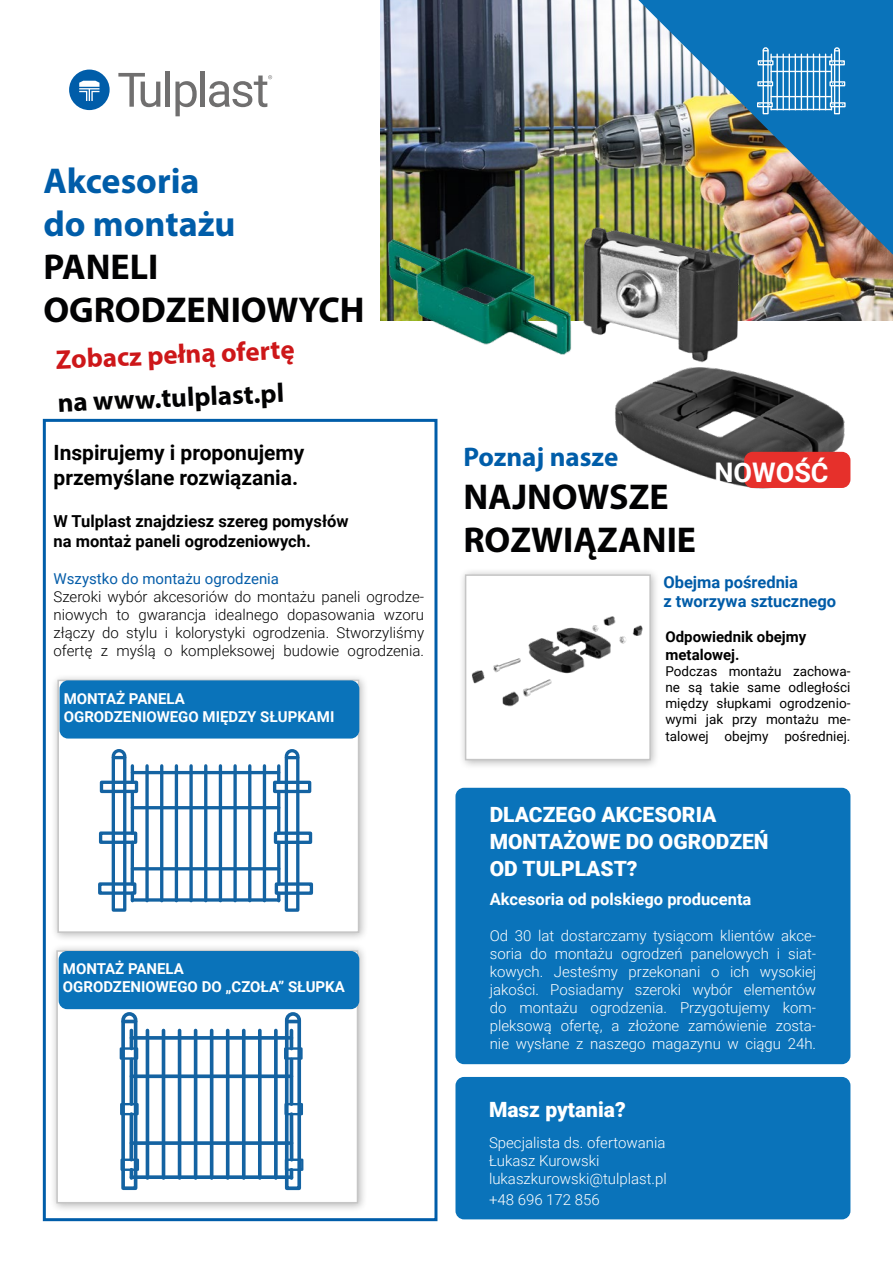
<style>
.page{position:relative;width:893px;height:1263px;background:#fff}
.page>*{position:absolute;margin:0;border:0;box-sizing:border-box;transform-origin:0 0}
.t1{font:700 36px "Myriad Pro";color:#020203}
.t2{font:700 36px/43.2px "Myriad Pro";color:#005da9}
.t3{font:700 27px "Myriad Pro";color:#cd1719}
.t4{font:700 27px "Myriad Pro";color:#020203}
.t5{font:700 27px "Myriad Pro";color:#005da9}
.t6{font:700 27px "Roboto";color:#fff}
.t7{font:900 21px "Roboto";color:#fff}
.t8{font:700 21px "Roboto";color:#000}
.t9{font:700 16.5px "Roboto";color:#000}
.t10{font:700 16.5px/19.8px "Roboto";color:#005ca8}
.t11{font:700 16.5px "Roboto";color:#fff}
.t12{font:300 15px/18px "Roboto";color:#fff;text-align:justify}
.t13{font:300 15px/18px "Roboto";color:#000;text-align:justify}
.t14{font:700 15px "Roboto";color:#fff}
.t15{font:15px "Roboto";color:#055da9}
.t16{font:700 15px "Roboto";color:#000}
.t17{font:13.5px/16.2px "Roboto";color:#000;text-align:justify}
.s1{color:#020203}
</style>
<div class="page">
<img style="left:381px;top:0;width:512px;height:320px">
<img style="left:638px;top:0;width:255px;height:255px">
<svg style="left:69px;top:70px;width:41px;height:40px"></svg>
<hr style="left:166px;top:71px;width:4px;height:36px;background:#706f6f">
<svg style="left:175px;top:81px;width:22px;height:35px"></svg>
<hr style="left:201px;top:71px;width:4px;height:36px;background:#706f6f">
<svg style="left:209px;top:75px;width:63px;height:32px"></svg>
<svg style="left:118px;top:73px;width:42px;height:34px"></svg>
<hr style="left:771px;top:109px;width:60px;height:1px;background:#fefefe">
<hr style="left:771px;top:56px;width:60px;height:2px;background:#fefefe">
<hr style="left:771px;top:71px;width:60px;height:1px;background:#fefefe">
<hr style="left:771px;top:96px;width:60px;height:1px;background:#fefefe">
<hr style="left:776px;top:54px;width:2px;height:56px;background:#fefefe">
<hr style="left:782px;top:54px;width:2px;height:56px;background:#fefefe">
<hr style="left:789px;top:54px;width:1px;height:56px;background:#fefefe">
<hr style="left:795px;top:54px;width:1px;height:56px;background:#fefefe">
<hr style="left:801px;top:54px;width:1px;height:56px;background:#fefefe">
<hr style="left:807px;top:54px;width:1px;height:56px;background:#fefefe">
<hr style="left:813px;top:54px;width:1px;height:56px;background:#fefefe">
<hr style="left:819px;top:54px;width:1px;height:56px;background:#fefefe">
<hr style="left:825px;top:54px;width:1px;height:56px;background:#fefefe">
<div style="left:758px;top:60px;width:15px;height:5px;border:1px solid #fefefe"></div>
<div style="left:829px;top:60px;width:16px;height:5px;border:1px solid #fefefe"></div>
<div style="left:757px;top:81px;width:16px;height:5px;border:1px solid #fefefe"></div>
<div style="left:829px;top:81px;width:16px;height:5px;border:1px solid #fefefe"></div>
<div style="left:757px;top:102px;width:16px;height:5px;border:1px solid #fefefe"></div>
<div style="left:830px;top:102px;width:16px;height:5px;border:1px solid #fefefe"></div>
<svg style="left:759px;top:47px;width:13px;height:68px"></svg>
<svg style="left:831px;top:47px;width:12px;height:68px"></svg>
<div style="left:43px;top:419px;width:394px;height:802px;border:3px solid #005da9"></div>
<div style="left:458px;top:568px;width:203px;height:202px;background:#000;opacity:.28"></div>
<div style="left:466px;top:575px;width:184px;height:185px;background:#fff"></div>
<img style="left:471px;top:616px;width:172px;height:91px">
<div style="left:465px;top:574px;width:186px;height:186px;border:2px solid #c6c6c6"></div>
<img style="left:576px;top:219px;width:172px;height:144px">
<img style="left:615px;top:367px;width:236px;height:122px">
<div style="left:744px;top:452px;width:106px;height:36px;background:#e6302b;border-radius:9px"></div>
<div style="left:455px;top:788px;width:395px;height:276px;background:#0a73ba;border-radius:9px"></div>
<div style="left:455px;top:1077px;width:395px;height:142px;background:#0a73ba;border-radius:9px"></div>
<img style="left:384px;top:235px;width:191px;height:120px">
<div style="left:51px;top:673px;width:318px;height:269px;background:#000;opacity:.28"></div>
<div style="left:58px;top:680px;width:301px;height:252px;background:#fff"></div>
<svg style="left:134px;top:898px;width:143px;height:4px"></svg>
<hr style="left:132px;top:771px;width:147px;height:3px;background:#1463a2">
<hr style="left:132px;top:806px;width:147px;height:3px;background:#1463a2">
<hr style="left:132px;top:867px;width:147px;height:3px;background:#1463a2">
<svg style="left:145px;top:766px;width:4px;height:135px"></svg>
<hr style="left:160px;top:766px;width:3px;height:135px;background:#1463a2">
<hr style="left:175px;top:766px;width:3px;height:135px;background:#1463a2">
<svg style="left:189px;top:766px;width:4px;height:135px"></svg>
<hr style="left:204px;top:766px;width:3px;height:135px;background:#1463a2">
<hr style="left:219px;top:766px;width:3px;height:135px;background:#1463a2">
<svg style="left:233px;top:766px;width:4px;height:135px"></svg>
<hr style="left:248px;top:766px;width:3px;height:135px;background:#1463a2">
<hr style="left:263px;top:766px;width:3px;height:135px;background:#1463a2">
<div style="left:100px;top:781px;width:38px;height:12px;border:3px solid #1463a2"></div>
<div style="left:273px;top:781px;width:38px;height:12px;border:3px solid #1463a2"></div>
<div style="left:99px;top:831px;width:38px;height:13px;border:3px solid #1463a2"></div>
<div style="left:274px;top:831px;width:38px;height:13px;border:3px solid #1463a2"></div>
<div style="left:98px;top:882px;width:38px;height:13px;border:3px solid #1463a2"></div>
<div style="left:275px;top:882px;width:38px;height:13px;border:3px solid #1463a2"></div>
<svg style="left:104px;top:749px;width:30px;height:163px"></svg>
<svg style="left:277px;top:749px;width:31px;height:163px"></svg>
<div style="left:57px;top:680px;width:302px;height:253px;border:2px solid #c6c6c6"></div>
<div style="left:60px;top:680px;width:299px;height:58px;background:#0a73ba;border-radius:9px"></div>
<div style="left:50px;top:943px;width:318px;height:270px;background:#000;opacity:.28"></div>
<div style="left:57px;top:951px;width:300px;height:252px;background:#fff"></div>
<svg style="left:139px;top:1175px;width:144px;height:4px"></svg>
<svg style="left:139px;top:1036px;width:144px;height:4px"></svg>
<svg style="left:139px;top:1074px;width:144px;height:4px"></svg>
<svg style="left:139px;top:1141px;width:144px;height:4px"></svg>
<hr style="left:146px;top:1030px;width:3px;height:148px;background:#1463a2">
<hr style="left:162px;top:1030px;width:3px;height:148px;background:#1463a2">
<hr style="left:178px;top:1030px;width:3px;height:148px;background:#1463a2">
<hr style="left:194px;top:1030px;width:3px;height:148px;background:#1463a2">
<hr style="left:210px;top:1030px;width:3px;height:148px;background:#1463a2">
<svg style="left:226px;top:1030px;width:4px;height:148px"></svg>
<svg style="left:242px;top:1030px;width:4px;height:148px"></svg>
<svg style="left:258px;top:1030px;width:4px;height:148px"></svg>
<svg style="left:274px;top:1030px;width:4px;height:148px"></svg>
<svg style="left:119px;top:1012px;width:20px;height:179px"></svg>
<svg style="left:283px;top:1012px;width:20px;height:179px"></svg>
<div style="left:56px;top:950px;width:302px;height:253px;border:2px solid #c6c6c6"></div>
<div style="left:59px;top:951px;width:300px;height:58px;background:#0a73ba;border-radius:9px"></div>
<p class="t2" style="left:43px;top:158px;width:158px">Akcesoria</p>
<p class="t2" style="left:43px;top:201px;width:194px">do montażu<br><span class="s1">PANELI</span></p>
<p class="t1" style="left:43px;top:287px;width:323px">OGRODZENIOWYCH</p>
<p class="t3" style="left:55px;top:341px;width:240px;rotate:-2deg">Zobacz pełną ofertę</p>
<p class="t4" style="left:57px;top:384px;width:228px;rotate:-2deg">na www.tulplast.pl</p>
<p class="t8" style="left:54px;top:438px;width:252px">Inspirujemy i proponujemy</p>
<p class="t8" style="left:54px;top:463px;width:246px">przemyślane rozwiązania.</p>
<p class="t9" style="left:54px;top:509px;width:296px">W Tulplast znajdziesz szereg pomysłów</p>
<p class="t9" style="left:54px;top:529px;width:259px">na montaż paneli ogrodzeniowych.</p>
<p class="t15" style="left:54px;top:568px;width:227px">Wszystko do montażu ogrodzenia</p>
<p class="t13" style="left:54px;top:587px;width:372px">Szeroki wybór akcesoriów do montażu paneli ogrodze&shy;niowych to gwarancja idealnego dopasowania wzoru złączy do stylu i kolorystyki ogrodzenia. Stworzyliśmy ofertę z myślą o kompleksowej budowie ogrodzenia.</p>
<p class="t14" style="left:64px;top:688px;width:123px">MONTAŻ PANELA</p>
<p class="t14" style="left:64px;top:706px;width:272px">OGRODZENIOWEGO MIĘDZY SŁUPKAMI</p>
<p class="t14" style="left:63px;top:958px;width:123px">MONTAŻ PANELA</p>
<p class="t14" style="left:63px;top:976px;width:283px">OGRODZENIOWEGO DO „CZOŁA” SŁUPKA</p>
<p class="t5" style="left:463px;top:439px;width:156px">Poznaj nasze</p>
<p class="t1" style="left:463px;top:473px;width:207px">NAJNOWSZE</p>
<p class="t1" style="left:463px;top:517px;width:234px">ROZWIĄZANIE</p>
<p class="t10" style="left:663px;top:571px;width:174px">Obejma pośrednia<br>z tworzywa sztucznego</p>
<p class="t6" style="left:714px;top:453px;width:116px">NOWOŚĆ</p>
<p class="t16" style="left:665px;top:626px;width:142px">Odpowiednik obejmy</p>
<p class="t16" style="left:665px;top:644px;width:76px">metalowej.</p>
<p class="t17" style="left:665px;top:662px;width:186px">Podczas montażu zachowa&shy;ne są takie same odległości między słupkami ogrodzenio&shy;wymi jak przy montażu me&shy;talowej obejmy pośredniej.</p>
<p class="t7" style="left:490px;top:800px;width:228px">DLACZEGO AKCESORIA</p>
<p class="t7" style="left:490px;top:827px;width:280px">MONTAŻOWE DO OGRODZEŃ</p>
<p class="t7" style="left:490px;top:854px;width:149px">OD TULPLAST?</p>
<p class="t11" style="left:490px;top:887px;width:263px">Akcesoria od polskiego producenta</p>
<p class="t12" style="left:490px;top:926px;width:328px">Od 30 lat dostarczamy tysiącom klientów akce&shy;soria do montażu ogrodzeń panelowych i siat&shy;kowych. Jesteśmy przekonani o ich wysokiej jakości. Posiadamy szeroki wybór elementów do montażu ogrodzenia. Przygotujemy kom&shy;pleksową ofertę, a złożone zamówienie zosta&shy;nie wysłane z naszego magazynu w ciągu 24h.</p>
<p class="t7" style="left:489px;top:1095px;width:138px">Masz pytania?</p>
<p class="t12" style="left:489px;top:1133px;width:178px">Specjalista ds. ofertowania</p>
<p class="t12" style="left:489px;top:1151px;width:112px">Łukasz Kurowski</p>
<p class="t12" style="left:489px;top:1167px;width:179px;line-height:21.6px">lukaszkurowski@tulplast.pl +48 696 172 856</p>
</div>
